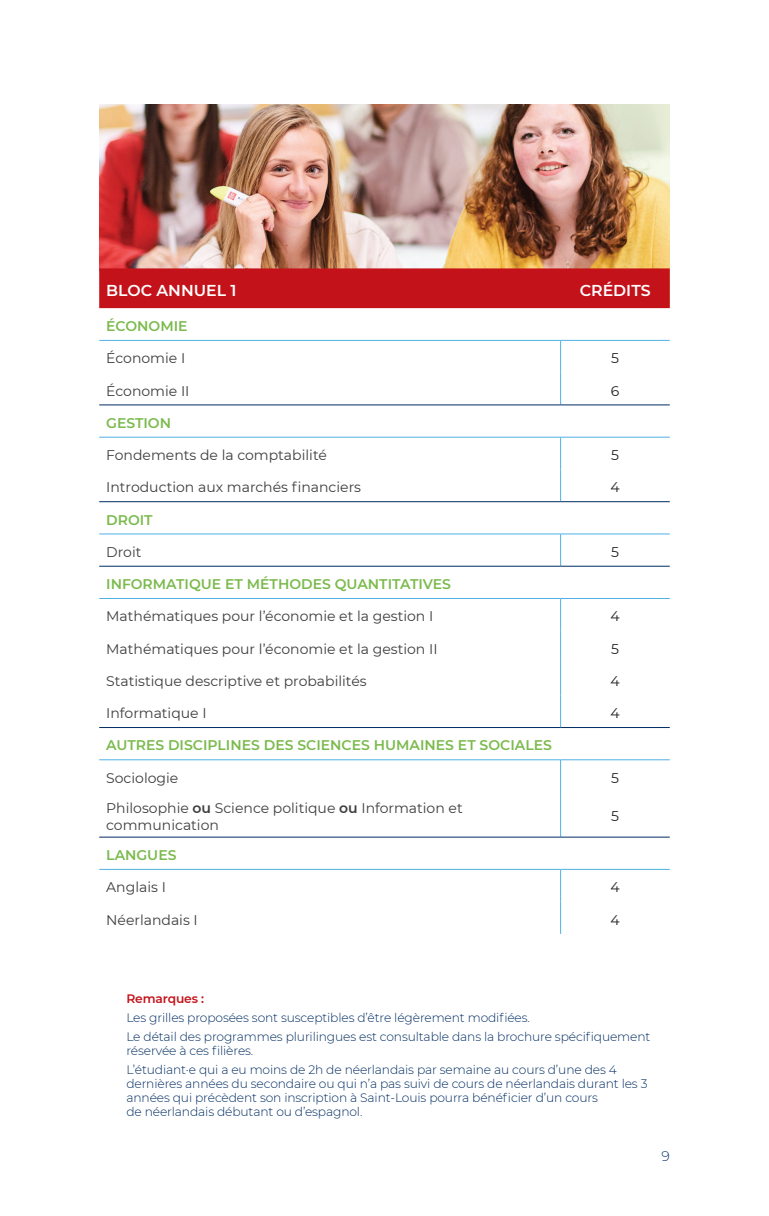
<style>
.page{position:relative;width:769px;height:1216px;background:#fff}
.page>*{position:absolute;margin:0;border:0;box-sizing:border-box;transform-origin:0 0}
.t1{font:600 15.75px "Montserrat";color:#fff}
.t2{font:14px/17.5px "Montserrat";color:#3e3e3f}
.t3{font:600 14px "Montserrat";color:#7bba4d}
.t4{font:14px "Montserrat";color:#231f20}
.t5{font:300 14px "Montserrat";color:#0a396d}
.t6{font:300 12.25px/18.9px "Montserrat";letter-spacing:-.01em;color:#002c62}
.t7{font:600 12.25px "Montserrat";letter-spacing:-.01em;color:#c4121a}
.s1{font-weight:600}
</style>
<div class="page">
<img style="left:99px;top:104px;width:571px;height:164px">
<div style="left:99px;top:268px;width:571px;height:40px;background:#c4121a"></div>
<hr style="left:560px;top:340px;width:1px;height:32px;background:#4fb1e4">
<hr style="left:560px;top:372px;width:1px;height:32px;background:#4fb1e4">
<hr style="left:560px;top:437px;width:1px;height:32px;background:#4fb1e4">
<hr style="left:560px;top:469px;width:1px;height:32px;background:#4fb1e4">
<hr style="left:560px;top:534px;width:1px;height:32px;background:#4fb1e4">
<hr style="left:560px;top:598px;width:1px;height:32px;background:#4fb1e4">
<hr style="left:560px;top:630px;width:1px;height:33px;background:#4fb1e4">
<hr style="left:560px;top:663px;width:1px;height:32px;background:#4fb1e4">
<hr style="left:560px;top:695px;width:1px;height:32px;background:#4fb1e4">
<hr style="left:560px;top:760px;width:1px;height:32px;background:#4fb1e4">
<hr style="left:560px;top:792px;width:1px;height:44px;background:#4fb1e4">
<hr style="left:560px;top:869px;width:1px;height:32px;background:#4fb1e4">
<hr style="left:560px;top:901px;width:1px;height:32px;background:#4fb1e4">
<hr style="left:99px;top:340px;width:462px;height:1px;background:#4fb1e4">
<hr style="left:561px;top:340px;width:109px;height:1px;background:#4fb1e4">
<hr style="left:99px;top:437px;width:462px;height:1px;background:#4fb1e4">
<hr style="left:561px;top:437px;width:109px;height:1px;background:#4fb1e4">
<hr style="left:99px;top:533px;width:462px;height:1px;background:#4fb1e4">
<hr style="left:561px;top:533px;width:109px;height:1px;background:#4fb1e4">
<hr style="left:99px;top:598px;width:462px;height:1px;background:#4fb1e4">
<hr style="left:561px;top:598px;width:109px;height:1px;background:#4fb1e4">
<hr style="left:99px;top:759px;width:462px;height:1px;background:#4fb1e4">
<hr style="left:561px;top:759px;width:109px;height:1px;background:#4fb1e4">
<hr style="left:99px;top:869px;width:462px;height:1px;background:#4fb1e4">
<hr style="left:561px;top:869px;width:109px;height:1px;background:#4fb1e4">
<hr style="left:99px;top:404px;width:462px;height:1px;background:#002c62">
<hr style="left:561px;top:404px;width:109px;height:1px;background:#002c62">
<hr style="left:99px;top:501px;width:462px;height:1px;background:#002c62">
<hr style="left:561px;top:501px;width:109px;height:1px;background:#002c62">
<hr style="left:99px;top:566px;width:462px;height:1px;background:#002c62">
<hr style="left:561px;top:566px;width:109px;height:1px;background:#002c62">
<hr style="left:99px;top:727px;width:462px;height:1px;background:#002c62">
<hr style="left:561px;top:727px;width:109px;height:1px;background:#002c62">
<hr style="left:99px;top:836px;width:462px;height:1px;background:#002c62">
<hr style="left:561px;top:836px;width:109px;height:1px;background:#002c62">
<p class="t1" style="left:106px;top:279px;width:132px">BLOC ANNUEL 1</p>
<p class="t1" style="left:580px;top:279px;width:72px">CRÉDITS</p>
<p class="t3" style="left:106px;top:316px;width:83px">ÉCONOMIE</p>
<p class="t2" style="left:106px;top:349px;width:81px">Économie I</p>
<p class="t4" style="left:611px;top:349px;width:9px">5</p>
<p class="t2" style="left:106px;top:381px;width:85px">Économie II</p>
<p class="t4" style="left:611px;top:381px;width:10px">6</p>
<p class="t3" style="left:106px;top:413px;width:66px">GESTION</p>
<p class="t2" style="left:106px;top:446px;width:222px">Fondements de la comptabilité</p>
<p class="t4" style="left:611px;top:445px;width:9px">5</p>
<p class="t2" style="left:106px;top:478px;width:256px">Introduction aux marchés financiers</p>
<p class="t4" style="left:610px;top:477px;width:11px">4</p>
<p class="t3" style="left:106px;top:509px;width:48px">DROIT</p>
<p class="t2" style="left:106px;top:542px;width:37px">Droit</p>
<p class="t4" style="left:611px;top:542px;width:9px">5</p>
<p class="t3" style="left:106px;top:574px;width:346px">INFORMATIQUE ET MÉTHODES QUANTITATIVES</p>
<p class="t2" style="left:106px;top:607px;width:329px">Mathématiques pour l’économie et la gestion I</p>
<p class="t4" style="left:610px;top:606px;width:11px">4</p>
<p class="t2" style="left:106px;top:639px;width:333px">Mathématiques pour l’économie et la gestion II</p>
<p class="t4" style="left:611px;top:639px;width:9px">5</p>
<p class="t2" style="left:106px;top:671px;width:262px">Statistique descriptive et probabilités</p>
<p class="t4" style="left:610px;top:671px;width:11px">4</p>
<p class="t2" style="left:106px;top:704px;width:102px">Informatique I</p>
<p class="t4" style="left:610px;top:703px;width:11px">4</p>
<p class="t3" style="left:106px;top:735px;width:447px">AUTRES DISCIPLINES DES SCIENCES HUMAINES ET SOCIALES</p>
<p class="t2" style="left:106px;top:768px;width:74px">Sociologie</p>
<p class="t4" style="left:611px;top:768px;width:9px">5</p>
<p class="t2" style="left:106px;top:798px;width:358px">Philosophie <span class="s1">ou</span> Science politique <span class="s1">ou</span> Information et communication</p>
<p class="t4" style="left:611px;top:806px;width:9px">5</p>
<p class="t3" style="left:106px;top:845px;width:72px">LANGUES</p>
<p class="t2" style="left:106px;top:878px;width:61px">Anglais I</p>
<p class="t4" style="left:610px;top:877px;width:11px">4</p>
<p class="t2" style="left:106px;top:910px;width:93px">Néerlandais I</p>
<p class="t4" style="left:610px;top:909px;width:11px">4</p>
<p class="t7" style="left:126px;top:989px;width:79px">Remarques :</p>
<p class="t6" style="left:126px;top:1007px;width:525px">Les grilles proposées sont susceptibles d’être légèrement modifiées.<br>Le détail des programmes plurilingues est consultable dans la brochure spécifiquement</p>
<p class="t6" style="left:126px;top:1040px;width:492px">réservée à ces filières.<br>L’étudiant·e qui a eu moins de 2h de néerlandais par semaine au cours d’une des 4</p>
<p class="t6" style="left:126px;top:1076px;width:523px;line-height:14px">dernières années du secondaire ou qui n’a pas suivi de cours de néerlandais durant les 3 années qui précèdent son inscription à Saint-Louis pourra bénéficier d’un cours<br>de néerlandais débutant ou d’espagnol.</p>
<p class="t5" style="left:661px;top:1146px;width:10px">9</p>
</div>
